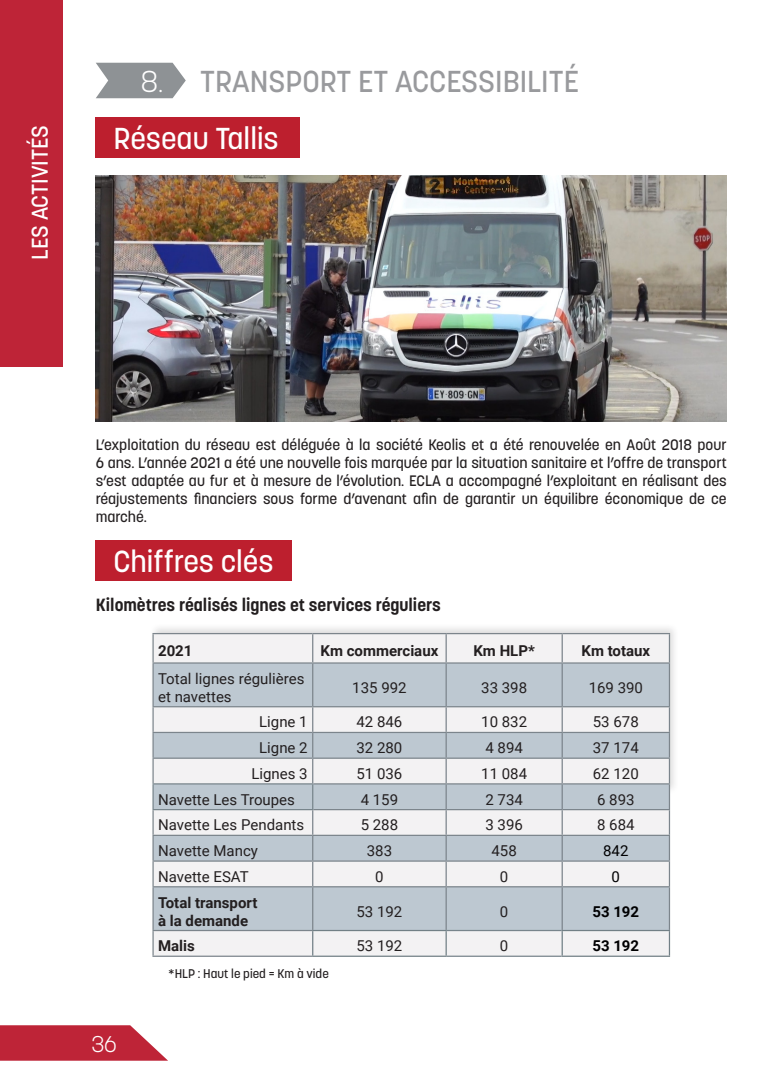
<style>
.page{position:relative;width:780px;height:1088px;background:#fff}
.page>*{position:absolute;margin:0;border:0;box-sizing:border-box;transform-origin:0 0}
.t1{font:500 30px "Korolev";color:#fff}
.t2{font:500 30px "Korolev";color:#999a9d}
.t3{font:300 30px "Korolev";color:#fff}
.t4{font:500 22.5px "Korolev";color:#fff}
.t5{font:300 22.5px "Korolev";color:#fff}
.t6{font:700 17.5px "Korolev";color:#231f20}
.t7{font:500 15px/18px "Korolev";color:#231f20;text-align:justify}
.t8{font:15px/18px "Roboto";color:#231f20}
.t9{font:700 15px "Roboto";color:#231f20}
.t10{font:700 15px "Roboto";color:#000001}
.t11{font:15px "Roboto";color:#000001}
.t12{font:500 12.5px "Korolev";color:#231f20}
</style>
<div class="page">
<div style="left:0;top:0;width:63px;height:367px;background:#be2437"></div>
<svg style="left:0;top:1025px;width:168px;height:36px;background:#c63f50"></svg>
<div style="left:96px;top:540px;width:196px;height:40px;background:#bd1f2e"></div>
<div style="left:149px;top:623px;width:530px;height:171px;background:#231f20;opacity:.15"></div>
<hr style="left:152px;top:662px;width:161px;height:2px;background:#7c858c">
<hr style="left:152px;top:706px;width:161px;height:1px;background:#7c858c">
<hr style="left:152px;top:732px;width:161px;height:1px;background:#7c858c">
<hr style="left:152px;top:633px;width:161px;height:1px;background:#7c858c">
<hr style="left:152px;top:634px;width:2px;height:28px;background:#7c858c">
<hr style="left:152px;top:664px;width:2px;height:42px;background:#7c858c">
<hr style="left:152px;top:707px;width:2px;height:25px;background:#7c858c">
<hr style="left:152px;top:733px;width:2px;height:24px;background:#7c858c">
<hr style="left:152px;top:810px;width:2px;height:25px;background:#7c858c">
<hr style="left:152px;top:862px;width:2px;height:24px;background:#7c858c">
<hr style="left:152px;top:931px;width:2px;height:24px;background:#7c858c">
<hr style="left:152px;top:955px;width:160px;height:2px;background:#7c858c">
<hr style="left:562px;top:662px;width:108px;height:2px;background:#7c858c">
<hr style="left:562px;top:706px;width:108px;height:1px;background:#7c858c">
<hr style="left:562px;top:732px;width:108px;height:1px;background:#7c858c">
<hr style="left:313px;top:633px;width:133px;height:1px;background:#7c858c">
<hr style="left:446px;top:633px;width:116px;height:1px;background:#7c858c">
<hr style="left:562px;top:633px;width:108px;height:1px;background:#7c858c">
<hr style="left:668px;top:634px;width:2px;height:28px;background:#7c858c">
<hr style="left:668px;top:664px;width:2px;height:42px;background:#7c858c">
<hr style="left:668px;top:707px;width:2px;height:25px;background:#7c858c">
<hr style="left:668px;top:733px;width:2px;height:24px;background:#7c858c">
<hr style="left:668px;top:784px;width:2px;height:25px;background:#7c858c">
<hr style="left:668px;top:887px;width:2px;height:43px;background:#7c858c">
<hr style="left:562px;top:757px;width:108px;height:2px;background:#7c858c">
<hr style="left:668px;top:759px;width:2px;height:24px;background:#7c858c">
<hr style="left:562px;top:783px;width:108px;height:1px;background:#7c858c">
<hr style="left:668px;top:862px;width:2px;height:24px;background:#7c858c">
<hr style="left:562px;top:886px;width:108px;height:1px;background:#7c858c">
<hr style="left:562px;top:809px;width:108px;height:1px;background:#7c858c">
<hr style="left:668px;top:810px;width:2px;height:25px;background:#7c858c">
<hr style="left:562px;top:835px;width:108px;height:1px;background:#7c858c">
<hr style="left:668px;top:836px;width:2px;height:24px;background:#7c858c">
<hr style="left:562px;top:860px;width:108px;height:2px;background:#7c858c">
<hr style="left:152px;top:757px;width:161px;height:2px;background:#7c858c">
<hr style="left:152px;top:759px;width:2px;height:24px;background:#7c858c">
<hr style="left:152px;top:783px;width:161px;height:1px;background:#78858c">
<hr style="left:152px;top:784px;width:2px;height:25px;background:#78858c">
<hr style="left:152px;top:809px;width:161px;height:1px;background:#78858c">
<hr style="left:152px;top:835px;width:161px;height:1px;background:#7c858c">
<hr style="left:152px;top:836px;width:2px;height:24px;background:#7c858c">
<hr style="left:152px;top:860px;width:161px;height:2px;background:#7c858c">
<hr style="left:152px;top:886px;width:161px;height:1px;background:#7c858c">
<hr style="left:152px;top:887px;width:2px;height:43px;background:#7c858c">
<hr style="left:152px;top:930px;width:160px;height:1px;background:#7c858c">
<hr style="left:447px;top:955px;width:114px;height:2px;background:#78858c">
<hr style="left:312px;top:955px;width:135px;height:2px;background:#728086">
<hr style="left:561px;top:930px;width:109px;height:1px;background:#728086">
<svg style="left:153px;top:634px;width:516px;height:321px"></svg>
<hr style="left:668px;top:931px;width:2px;height:24px;background:#728086">
<hr style="left:561px;top:955px;width:109px;height:2px;background:#728086">
<div style="left:96px;top:118px;width:204px;height:40px;background:#bd1f2e"></div>
<svg style="left:96px;top:63px;width:90px;height:35px;background:#9ea1a4"></svg>
<img style="left:96px;top:175px;width:630px;height:246px">
<h2 class="t4" style="left:26px;top:260px;width:136px;rotate:-90deg">LES ACTIVITÉS</h2>
<p class="t3" style="left:141px;top:62px;width:24px">8.</p>
<p class="t2" style="left:200px;top:62px;width:380px">TRANSPORT ET ACCESSIBILITÉ</p>
<p class="t1" style="left:113px;top:120px;width:167px">Réseau Tallis</p>
<p class="t7" style="left:96px;top:436px;width:632px">L’exploitation du réseau est déléguée à la société Keolis et a été renouvelée en Août 2018 pour 6 ans. L’année 2021 a été une nouvelle fois marquée par la situation sanitaire et l’offre de transport s’est adaptée au fur et à mesure de l’évolution. ECLA a accompagné l’exploitant en réalisant des réajustements financiers sous forme d’avenant afin de garantir un équilibre économique de ce marché.</p>
<p class="t1" style="left:113px;top:542px;width:162px">Chiffres clés</p>
<p class="t6" style="left:96px;top:594px;width:346px">Kilomètres réalisés lignes et services réguliers</p>
<p class="t9" style="left:158px;top:640px;width:36px">2021</p>
<p class="t9" style="left:320px;top:640px;width:119px">Km commerciaux</p>
<p class="t9" style="left:473px;top:640px;width:63px">Km HLP*</p>
<p class="t9" style="left:581px;top:640px;width:70px">Km totaux</p>
<p class="t8" style="left:158px;top:669px;width:148px">Total lignes régulières et navettes</p>
<p class="t8" style="left:352px;top:678px;width:56px">135 992</p>
<p class="t8" style="left:481px;top:678px;width:47px">33 398</p>
<p class="t8" style="left:588px;top:678px;width:56px">169 390</p>
<p class="t8" style="left:259px;top:712px;width:50px">Ligne 1</p>
<p class="t8" style="left:356px;top:712px;width:47px">42 846</p>
<p class="t8" style="left:481px;top:712px;width:47px">10 832</p>
<p class="t8" style="left:593px;top:712px;width:47px">53 678</p>
<p class="t8" style="left:259px;top:738px;width:50px">Ligne 2</p>
<p class="t8" style="left:356px;top:738px;width:47px">32 280</p>
<p class="t8" style="left:485px;top:738px;width:39px">4 894</p>
<p class="t8" style="left:593px;top:738px;width:47px">37 174</p>
<p class="t8" style="left:251px;top:764px;width:58px">Lignes 3</p>
<p class="t8" style="left:356px;top:764px;width:47px">51 036</p>
<p class="t8" style="left:481px;top:764px;width:47px">11 084</p>
<p class="t8" style="left:593px;top:764px;width:47px">62 120</p>
<p class="t8" style="left:158px;top:790px;width:138px">Navette Les Troupes</p>
<p class="t8" style="left:361px;top:790px;width:39px">4 159</p>
<p class="t8" style="left:485px;top:790px;width:39px">2 734</p>
<p class="t8" style="left:597px;top:790px;width:39px">6 893</p>
<p class="t8" style="left:158px;top:815px;width:148px">Navette Les Pendants</p>
<p class="t8" style="left:361px;top:815px;width:39px">5 288</p>
<p class="t8" style="left:485px;top:815px;width:39px">3 396</p>
<p class="t8" style="left:597px;top:815px;width:39px">8 684</p>
<p class="t8" style="left:158px;top:841px;width:101px">Navette Mancy</p>
<p class="t8" style="left:367px;top:841px;width:27px">383</p>
<p class="t8" style="left:491px;top:841px;width:27px">458</p>
<p class="t11" style="left:603px;top:840px;width:27px">842</p>
<p class="t8" style="left:158px;top:867px;width:92px">Navette ESAT</p>
<p class="t8" style="left:375px;top:867px;width:10px">0</p>
<p class="t8" style="left:500px;top:867px;width:10px">0</p>
<p class="t11" style="left:611px;top:866px;width:10px">0</p>
<p class="t9" style="left:158px;top:892px;width:101px">Total transport</p>
<p class="t9" style="left:158px;top:910px;width:92px">à la demande</p>
<p class="t8" style="left:356px;top:902px;width:47px">53 192</p>
<p class="t8" style="left:500px;top:902px;width:10px">0</p>
<p class="t10" style="left:592px;top:901px;width:48px">53 192</p>
<p class="t9" style="left:158px;top:935px;width:38px">Malis</p>
<p class="t8" style="left:356px;top:936px;width:47px">53 192</p>
<p class="t8" style="left:500px;top:936px;width:10px">0</p>
<p class="t10" style="left:592px;top:935px;width:48px">53 192</p>
<p class="t5" style="left:91px;top:1029px;width:27px">36</p>
<p class="t12" style="left:168px;top:966px;width:162px">*HLP : Haut le pied = Km à vide</p>
</div>
